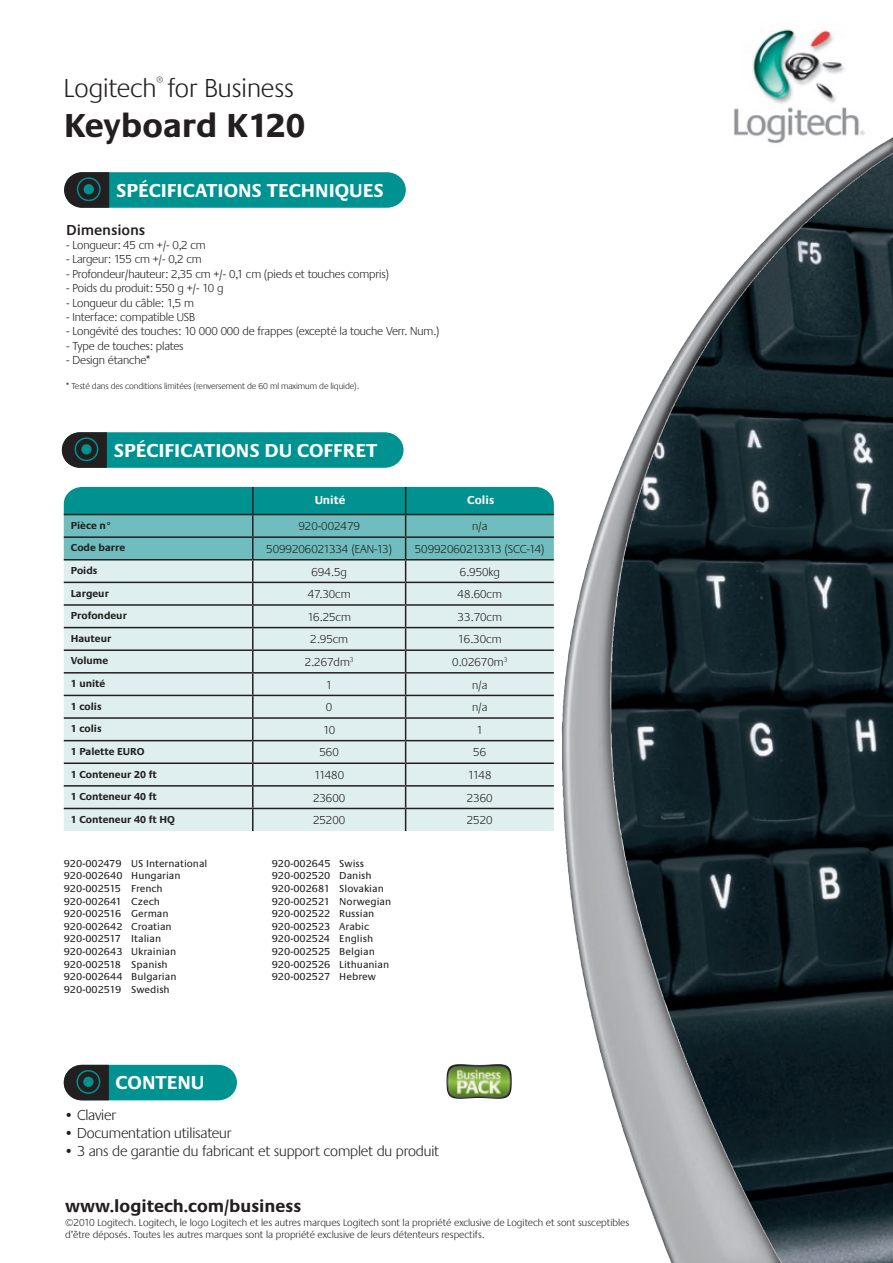
<style>
.page{position:relative;width:893px;height:1263px;background:#fff}
.page>*{position:absolute;margin:0;border:0;box-sizing:border-box;transform-origin:0 0}
.t1{font:700 34.5px "Praxis";color:#231f20}
.t2{font:300 27px "Praxis";color:#231f20}
.t3{font:700 19.5px "Praxis CEEF";color:#fff}
.t4{font:700 18px "Praxis";color:#231f20}
.Package_content{font:300 15px "Praxis";letter-spacing:-.01em;color:#231f20}
.Sys_req___tech_spec{font:600 15px "Praxis";letter-spacing:-.01em;color:#231f20}
.Sys_req_sans{font:300 12px "Praxis";letter-spacing:-.01em;color:#231f20}
.t5{font:700 12px "Praxis";color:#fff}
.t6{font:10.5px "Praxis";color:#231f20}
.Copyright{font:300 10.5px/12.8px "Praxis";color:#231f20}
.t7{font:700 10.5px "Praxis CEEF";color:#231f20}
.Sys_req_sans-2{font:300 9px "Praxis";letter-spacing:-.01em;color:#231f20}
</style>
<div class="page">
<img style="left:734px;top:29px;width:131px;height:108px">
<img style="left:574px;top:281px;width:319px;height:982px">
<img style="left:729px;top:137px;width:164px;height:144px">
<svg style="left:64px;top:487px;width:490px;height:344px;background:#b4d4d5"></svg>
<svg style="left:473px;top:1064px;width:25px;height:1px"></svg>
<svg style="left:61px;top:432px;width:343px;height:36px;background:#0d8b89"></svg>
<div style="left:75px;top:437px;width:23px;height:24px;border:2px solid #009290;border-radius:50%"></div>
<div style="left:81px;top:443px;width:11px;height:12px;background:#009290;border-radius:50%"></div>
<div style="left:80px;top:443px;width:13px;height:13px;border:2px solid #231f20;border-radius:50%"></div>
<svg style="left:63px;top:1064px;width:174px;height:37px;background:#1d8584"></svg>
<div style="left:76px;top:1070px;width:24px;height:24px;border:2px solid #009290;border-radius:50%"></div>
<div style="left:82px;top:1076px;width:12px;height:12px;background:#009290;border-radius:50%"></div>
<div style="left:82px;top:1075px;width:13px;height:13px;border:2px solid #231f20;border-radius:50%"></div>
<svg style="left:64px;top:172px;width:342px;height:36px;background:#0c8a89"></svg>
<div style="left:77px;top:177px;width:24px;height:24px;border:2px solid #009290;border-radius:50%"></div>
<div style="left:83px;top:183px;width:12px;height:12px;background:#009290;border-radius:50%"></div>
<div style="left:82px;top:183px;width:13px;height:13px;border:2px solid #231f20;border-radius:50%"></div>
<p class="t2" style="left:64px;top:74px;width:232px">Logitech<sup>®</sup> for Business</p>
<p class="t1" style="left:64px;top:107px;width:243px">Keyboard K120</p>
<p class="t3" style="left:116px;top:179px;width:269px">Spécifications tech niques</p>
<p class="Sys_req___tech_spec" style="left:66px;top:221px;width:81px">Dimensions</p>
<p class="Sys_req_sans" style="left:66px;top:239px;width:141px">- Longueur: 45 cm +/- 0,2 cm</p>
<p class="Sys_req_sans" style="left:66px;top:253px;width:137px">- Largeur: 155 cm +/- 0,2 cm</p>
<p class="Sys_req_sans" style="left:66px;top:267px;width:324px">- Profondeur/hauteur: 2,35 cm +/- 0,1 cm (pieds et touches compris)</p>
<p class="Sys_req_sans" style="left:66px;top:282px;width:159px">- Poids du produit: 550 g +/- 10 g</p>
<p class="Sys_req_sans" style="left:66px;top:296px;width:129px">- Longueur du câble: 1,5 m</p>
<p class="Sys_req_sans" style="left:66px;top:311px;width:130px">- Interface: compatible USB</p>
<p class="Sys_req_sans" style="left:66px;top:325px;width:375px">- Longévité des touches: 10 000 000 de frappes (excepté la touche Verr. Num.)</p>
<p class="Sys_req_sans" style="left:66px;top:339px;width:119px">- Type de touches: plates</p>
<p class="Sys_req_sans" style="left:66px;top:354px;width:86px">- Design étanche*</p>
<p class="Sys_req_sans-2" style="left:66px;top:381px;width:294px">* Testé dans des conditions limitées (renversement de 60 ml maximum de liquide).</p>
<p class="t3" style="left:114px;top:439px;width:265px">Spécifications du coffret</p>
<p class="t7" style="left:71px;top:519px;width:42px">Pièce n°</p>
<p class="t7" style="left:71px;top:542px;width:56px">Code barre</p>
<p class="t7" style="left:71px;top:564px;width:28px">Poids</p>
<p class="t7" style="left:71px;top:587px;width:40px">Largeur</p>
<p class="t7" style="left:71px;top:609px;width:58px">Profondeur</p>
<p class="t7" style="left:71px;top:632px;width:42px">Hauteur</p>
<p class="t7" style="left:71px;top:655px;width:39px">Volume</p>
<p class="t7" style="left:71px;top:677px;width:36px">1 unité</p>
<p class="t7" style="left:71px;top:700px;width:32px">1 colis</p>
<p class="t7" style="left:71px;top:722px;width:32px">1 colis</p>
<p class="t7" style="left:71px;top:745px;width:54px">1 Palette EURO</p>
<p class="t7" style="left:71px;top:768px;width:87px">1 Conteneur 20 ft</p>
<p class="t7" style="left:71px;top:790px;width:87px">1 Conteneur 40 ft</p>
<p class="t7" style="left:71px;top:813px;width:100px">1 Conteneur 40 ft HQ</p>
<p class="t6" style="left:64px;top:858px;width:145px">920-002479 US International</p>
<p class="t6" style="left:64px;top:870px;width:118px">920-002640 Hungarian</p>
<p class="t6" style="left:64px;top:883px;width:100px">920-002515 French</p>
<p class="t6" style="left:64px;top:895px;width:98px">920-002641 Czech</p>
<p class="t6" style="left:64px;top:908px;width:106px">920-002516 German</p>
<p class="t6" style="left:64px;top:921px;width:109px">920-002642 Croatian</p>
<p class="t6" style="left:64px;top:933px;width:99px">920-002517 Italian</p>
<p class="t6" style="left:64px;top:946px;width:114px">920-002643 Ukrainian</p>
<p class="t6" style="left:64px;top:958px;width:105px">920-002518 Spanish</p>
<p class="t6" style="left:64px;top:971px;width:114px">920-002644 Bulgarian</p>
<p class="t6" style="left:64px;top:984px;width:107px">920-002519 Swedish</p>
<p class="t3" style="left:116px;top:1071px;width:90px">Contenu</p>
<p class="t5" style="left:315px;top:493px;width:32px">Unité</p>
<p class="t5" style="left:467px;top:493px;width:28px">Colis</p>
<p class="Sys_req_sans" style="left:298px;top:520px;width:63px">920-002479</p>
<p class="Sys_req_sans" style="left:472px;top:520px;width:17px">n/a</p>
<p class="Sys_req_sans" style="left:266px;top:543px;width:127px">5099206021334 (EAN-13)</p>
<p class="Sys_req_sans" style="left:415px;top:543px;width:131px">50992060213313 (SCC-14)</p>
<p class="Sys_req_sans" style="left:311px;top:565px;width:37px">694.5g</p>
<p class="Sys_req_sans" style="left:460px;top:565px;width:42px">6.950kg</p>
<p class="Sys_req_sans" style="left:308px;top:588px;width:44px">47.30cm</p>
<p class="Sys_req_sans" style="left:458px;top:588px;width:46px">48.60cm</p>
<p class="Sys_req_sans" style="left:307px;top:610px;width:45px">16.25cm</p>
<p class="Sys_req_sans" style="left:458px;top:610px;width:46px">33.70cm</p>
<p class="Sys_req_sans" style="left:310px;top:633px;width:39px">2.95cm</p>
<p class="Sys_req_sans" style="left:458px;top:633px;width:45px">16.30cm</p>
<p class="Sys_req_sans" style="left:305px;top:656px;width:50px">2.267dm<sup>3</sup></p>
<p class="Sys_req_sans" style="left:452px;top:656px;width:57px">0.02670m<sup>3</sup></p>
<p class="Sys_req_sans" style="left:326px;top:678px;width:8px">1</p>
<p class="Sys_req_sans" style="left:472px;top:678px;width:17px">n/a</p>
<p class="Sys_req_sans" style="left:326px;top:701px;width:8px">0</p>
<p class="Sys_req_sans" style="left:472px;top:701px;width:17px">n/a</p>
<p class="Sys_req_sans" style="left:323px;top:723px;width:14px">10</p>
<p class="Sys_req_sans" style="left:476px;top:723px;width:8px">1</p>
<p class="Sys_req_sans" style="left:320px;top:746px;width:21px">560</p>
<p class="Sys_req_sans" style="left:473px;top:746px;width:14px">56</p>
<p class="Sys_req_sans" style="left:314px;top:769px;width:32px">11480</p>
<p class="Sys_req_sans" style="left:468px;top:769px;width:25px">1148</p>
<p class="Sys_req_sans" style="left:313px;top:791px;width:34px">23600</p>
<p class="Sys_req_sans" style="left:467px;top:791px;width:27px">2360</p>
<p class="Sys_req_sans" style="left:313px;top:814px;width:34px">25200</p>
<p class="Sys_req_sans" style="left:467px;top:814px;width:27px">2520</p>
<p class="t6" style="left:272px;top:858px;width:94px">920-002645 Swiss</p>
<p class="t6" style="left:272px;top:870px;width:101px">920-002520 Danish</p>
<p class="t6" style="left:272px;top:883px;width:113px">920-002681 Slovakian</p>
<p class="t6" style="left:272px;top:895px;width:121px">920-002521 Norwegian</p>
<p class="t6" style="left:272px;top:908px;width:104px">920-002522 Russian</p>
<p class="t6" style="left:272px;top:921px;width:99px">920-002523 Arabic</p>
<p class="t6" style="left:272px;top:933px;width:103px">920-002524 English</p>
<p class="t6" style="left:272px;top:946px;width:104px">920-002525 Belgian</p>
<p class="t6" style="left:272px;top:958px;width:119px">920-002526 Lithuanian</p>
<p class="t6" style="left:272px;top:971px;width:106px">920-002527 Hebrew</p>
<p class="Package_content" style="left:64px;top:1107px;width:54px">• Clavier</p>
<p class="Package_content" style="left:64px;top:1125px;width:169px">• Documentation utilisateur</p>
<p class="Package_content" style="left:64px;top:1143px;width:377px">• 3 ans de garantie du fabricant et support complet du produit</p>
<p class="t4" style="left:65px;top:1196px;width:237px">www.logitech.com/business</p>
<p class="Copyright" style="left:65px;top:1216px;width:566px">©2010 Logitech. Logitech, le logo Logitech et les autres marques Logitech sont la propriété exclusive de Logitech et sont susceptibles d’être déposés. Toutes les autres marques sont la propriété exclusive de leurs détenteurs respectifs.</p>
</div>
